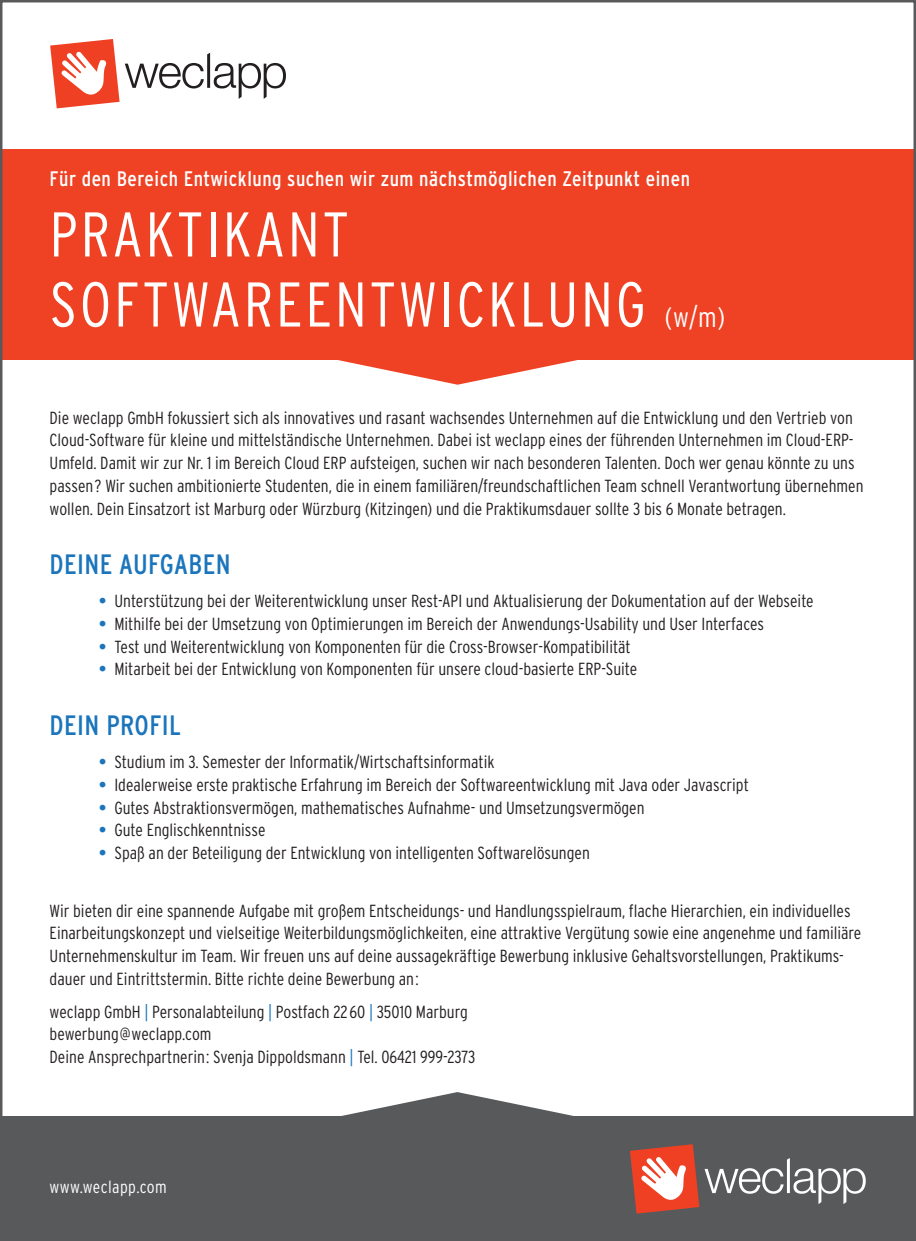
<style>
.page{position:relative;width:916px;height:1241px;background:#fff}
.page>*{position:absolute;margin:0;border:0;box-sizing:border-box;transform-origin:0 0}
.t1{font:300 condensed 63px/70px "Interstate";letter-spacing:.045em;color:#fff}
.t2{font:condensed 28px "Interstate";letter-spacing:.015em;color:#1b75bc}
.t3{font:300 condensed 28px "Interstate";color:#fff}
.t4{font:condensed 21px "Interstate";letter-spacing:.025em;color:#fff}
.t5{font:300 condensed 17.5px/22.8px "Interstate";color:#231f20}
.t6{font:300 condensed 17.5px "Interstate";letter-spacing:.025em;color:#fff}
.s1{font-weight:700;color:#1b75bc}
.s2{color:#1b75bc}
</style>
<div class="page">
<svg style="left:338px;top:360px;width:240px;height:24px"></svg>
<svg style="left:342px;top:1092px;width:231px;height:24px"></svg>
<div style="left:0;top:149px;width:915px;height:211px;background:#ef4123"></div>
<div style="left:0;top:1116px;width:915px;height:124px;background:#58595b"></div>
<svg style="left:630px;top:1144px;width:235px;height:69px"></svg>
<svg style="left:50px;top:39px;width:69px;height:69px"></svg>
<svg style="left:125px;top:53px;width:161px;height:46px"></svg>
<p class="t4" style="left:50px;top:171px;width:641px">Für den Bereich Entwicklung suchen wir zum nächstmöglichen Zeitpunkt einen</p>
<h1 class="t1" style="left:50px;top:204px;width:597px">PRAKTIKANT<br>SOFTWAREENTWICKLUNG</h1>
<h2 class="t3" style="left:664px;top:306px;width:62px">(w/m)</h2>
<p class="t5" style="left:50px;top:407px;width:815px">Die weclapp GmbH fokussiert sich als innovatives und rasant wachsendes Unternehmen auf die Entwicklung und den Vertrieb von Cloud-Software für kleine und mittelständische Unternehmen. Dabei ist weclapp eines der führenden Unternehmen im Cloud-ERP-Umfeld. Damit wir zur Nr. 1 im Bereich Cloud ERP aufsteigen, suchen wir nach besonderen Talenten. Doch wer genau könnte zu uns passen? Wir suchen ambitionierte Studenten, die in einem familiären/freundschaftlichen Team schnell Verantwortung übernehmen wollen. Dein Einsatzort ist Marburg oder Würzburg (Kitzingen) und die Praktikumsdauer sollte 3 bis 6 Monate betragen.</p>
<h2 class="t2" style="left:50px;top:554px;width:182px">DEINE AUFGABEN</h2>
<p class="t5" style="left:99px;top:591px;width:715px"><span class="s1">•</span> Unterstützung bei der Weiterentwicklung unser Rest-API und Aktualisierung der Dokumentation auf der Webseite</p>
<p class="t5" style="left:99px;top:613px;width:666px"><span class="s1">•</span> Mithilfe bei der Umsetzung von Optimierungen im Bereich der Anwendungs-Usability und User Interfaces</p>
<p class="t5" style="left:99px;top:636px;width:533px"><span class="s1">•</span> Test und Weiterentwicklung von Komponenten für die Cross-Browser-Kompatibilität</p>
<p class="t5" style="left:99px;top:659px;width:539px"><span class="s1">•</span> Mitarbeit bei der Entwicklung von Komponenten für unsere cloud-basierte ERP-Suite</p>
<h2 class="t2" style="left:50px;top:714px;width:133px">DEIN PROFIL</h2>
<p class="t5" style="left:99px;top:751px;width:396px"><span class="s1">•</span> Studium im 3. Semester der Informatik/Wirtschaftsinformatik</p>
<p class="t5" style="left:99px;top:774px;width:651px"><span class="s1">•</span> Idealerweise erste praktische Erfahrung im Bereich der Softwareentwicklung mit Java oder Javascript</p>
<p class="t5" style="left:99px;top:797px;width:546px"><span class="s1">•</span> Gutes Abstraktionsvermögen, mathematisches Aufnahme- und Umsetzungsvermögen</p>
<p class="t5" style="left:99px;top:820px;width:168px"><span class="s1">•</span> Gute Englischkenntnisse</p>
<p class="t5" style="left:99px;top:842px;width:492px"><span class="s1">•</span> Spaß an der Beteiligung der Entwicklung von intelligenten Softwarelösungen</p>
<p class="t5" style="left:50px;top:900px;width:813px">Wir bieten dir eine spannende Aufgabe mit großem Entscheidungs- und Handlungsspielraum, flache Hierarchien, ein individuelles Einarbeitungskonzept und vielseitige Weiterbildungsmöglichkeiten, eine attraktive Vergütung sowie eine angenehme und familiäre Unternehmenskultur im Team. Wir freuen uns auf deine aussagekräftige Bewerbung inklusive Gehaltsvorstellungen, Praktikums&shy;dauer und Eintrittstermin. Bitte richte deine Bewerbung an:</p>
<p class="t5" style="left:50px;top:1001px;width:427px">weclapp GmbH <span class="s2">|</span> Personalabteilung <span class="s2">|</span> Postfach 22 60 <span class="s2">|</span> 35010 Marburg bewerbung@weclapp.com<br>Deine Ansprechpartnerin: Svenja Dippoldsmann <span class="s2">|</span> Tel. 06421 999-2373</p>
<p class="t6" style="left:50px;top:1179px;width:119px">www.weclapp.com</p>
</div>
